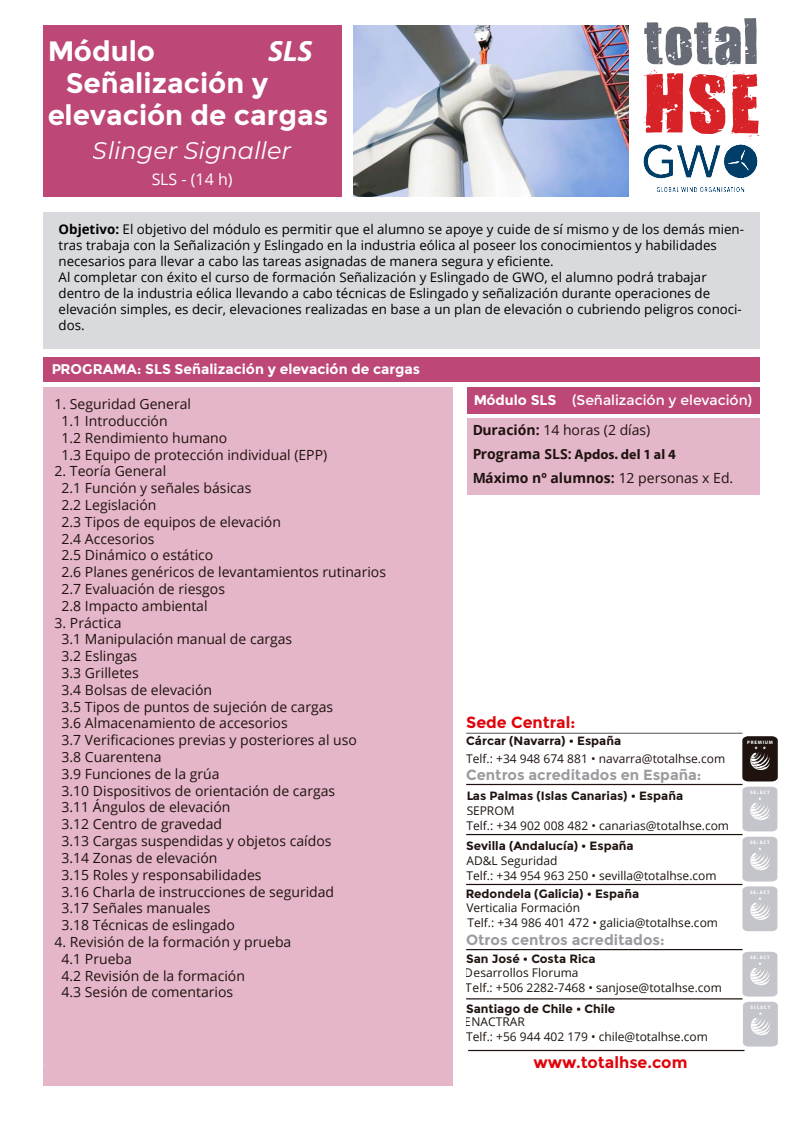
<style>
.page{position:relative;width:794px;height:1123px;background:#fff}
.page>*{position:absolute;margin:0;border:0;box-sizing:border-box;transform-origin:0 0}
.t1{font:italic 700 29.4px "Myriad Pro";color:#fff}
.t2{font:700 28px/32.2px "Montserrat";color:#fff}
.t3{font:italic 24px "Montserrat";color:#fff}
.t4{font:700 16px "Montserrat";color:#e0030a}
.t5{font:16px "Open Sans";color:#fff}
.t6{font:700 14.7px "Montserrat";color:#9c9a9f}
.t7{font:14px/16.8px "Open Sans";color:#1e130f}
.t8{font:700 14px "Montserrat";color:#fff}
.t9{font:14px "Montserrat";color:#fff}
.t10{font:700 14px "Open Sans";color:#1e130f}
.t11{font:700 14px "Myriad Pro";color:#1e130f}
.t12{font:13.3px/16px "Open Sans";color:#000}
.t13{font:12px/15px "Open Sans";color:#1e130f}
.t14{font:700 12px "Montserrat";color:#1e130f}
.t15{font:700 4.9px "Myriad Pro";letter-spacing:.14em;color:#fff}
.s1{font-weight:700}
.s2{font-family:"Open Sans"}
.s3{font-weight:400}
</style>
<div class="page">
<div style="left:467px;top:387px;width:292px;height:27px;background:#bd4777"></div>
<div style="left:467px;top:418px;width:292px;height:77px;background:#e4b6c9"></div>
<div style="left:43px;top:212px;width:716px;height:136px;background:#d8dade"></div>
<div style="left:43px;top:387px;width:409px;height:698px;background:#e5b6c9"></div>
<div style="left:43px;top:357px;width:716px;height:24px;background:#bd4777"></div>
<img style="left:643px;top:144px;width:115px;height:48px">
<img style="left:354px;top:26px;width:274px;height:171px">
<svg style="left:644px;top:18px;width:115px;height:121px"></svg>
<hr style="left:466px;top:949px;width:276px;height:1px;background:#1e130f">
<hr style="left:466px;top:834px;width:276px;height:1px;background:#1e130f">
<hr style="left:466px;top:732px;width:276px;height:2px;background:#737277">
<hr style="left:466px;top:883px;width:276px;height:2px;background:#1e130f">
<hr style="left:468px;top:1049px;width:276px;height:2px;background:#1e130f">
<hr style="left:466px;top:784px;width:276px;height:1px;background:#1e130f">
<svg style="left:742px;top:736px;width:35px;height:195px;background:#acabae"></svg>
<hr style="left:466px;top:998px;width:276px;height:1px;background:#1e130f">
<svg style="left:742px;top:951px;width:36px;height:95px;background:#cecfd4"></svg>
<div style="left:43px;top:25px;width:299px;height:172px;background:#bd4777"></div>
<h2 class="t2" style="left:47px;top:35px;width:109px">Módulo</h2>
<h1 class="t1" style="left:268px;top:35px;width:46px">SLS</h1>
<h2 class="t2" style="left:47px;top:67px;width:282px;text-indent:18px">Señalización y elevación de cargas</h2>
<h3 class="t3" style="left:93px;top:134px;width:200px">Slinger Signaller</h3>
<p class="t5" style="left:151px;top:168px;width:83px">SLS - (14 h)</p>
<p class="t12" style="left:59px;top:221px;width:687px"><span class="s1">Objetivo:</span> El objetivo del módulo es permitir que el alumno se apoye y cuide de sí mismo y de los demás mien&shy;tras trabaja con la Señalización y Eslingado en la industria eólica al poseer los conocimientos y habilidades necesarios para llevar a cabo las tareas asignadas de manera segura y eficiente.<br>Al completar con éxito el curso de formación Señalización y Eslingado de GWO, el alumno podrá trabajar dentro de la industria eólica llevando a cabo técnicas de Eslingado y señalización durante operaciones de elevación simples, es decir, elevaciones realizadas en base a un plan de elevación o cubriendo peligros conoci&shy;dos.</p>
<p class="t8" style="left:51px;top:361px;width:371px">PROGRAMA: SLS Señalización y elevación de cargas</p>
<p class="t7" style="left:62px;top:395px;width:267px;text-indent:-7px">1. Seguridad General<br>1.1 Introducción<br>1.2 Rendimiento humano<br>1.3 Equipo de protección individual (EPP)</p>
<p class="t7" style="left:62px;top:462px;width:326px;text-indent:-7px">2. Teoría General<br>2.1 Función y señales básicas<br>2.2 Legislación<br>2.3 Tipos de equipos de elevación<br>2.4 Accesorios<br>2.5 Dinámico o estático<br>2.6 Planes genéricos de levantamientos rutinarios<br>2.7 Evaluación de riesgos<br>2.8 Impacto ambiental</p>
<p class="t7" style="left:62px;top:613px;width:297px;text-indent:-7px">3. Práctica<br>3.1 Manipulación manual de cargas<br>3.2 Eslingas<br>3.3 Grilletes<br>3.4 Bolsas de elevación<br>3.5 Tipos de puntos de sujeción de cargas<br>3.6 Almacenamiento de accesorios<br>3.7 Verificaciones previas y posteriores al uso<br>3.8 Cuarentena<br>3.9 Funciones de la grúa<br>3.10 Dispositivos de orientación de cargas<br>3.11 Ángulos de elevación<br>3.12 Centro de gravedad<br>3.13 Cargas suspendidas y objetos caídos<br>3.14 Zonas de elevación<br>3.15 Roles y responsabilidades<br>3.16 Charla de instrucciones de seguridad<br>3.17 Señales manuales<br>3.18 Técnicas de eslingado</p>
<p class="t7" style="left:62px;top:933px;width:231px;text-indent:-7px">4. Revisión de la formación y prueba<br>4.1 Prueba<br>4.2 Revisión de la formación<br>4.3 Sesión de comentarios</p>
<p class="t9" style="left:473px;top:392px;width:281px"><span class="s1">Módulo SLS</span> (Señalización y elevación)</p>
<p class="t7" style="left:472px;top:421px;width:180px"><span class="s1">Duración:</span> 14 horas (2 días)</p>
<p class="t11" style="left:472px;top:445px;width:205px"><span class="s2">Programa SLS:</span> Apdos. del 1 al 4</p>
<p class="t10" style="left:472px;top:468px;width:263px">Máximo nº alumnos: <span class="s3">12 personas x Ed.</span></p>
<p class="t4" style="left:466px;top:712px;width:111px">Sede Central:</p>
<p class="t14" style="left:466px;top:734px;width:156px">Cárcar (Navarra) • España</p>
<p class="t13" style="left:466px;top:750px;width:260px">Telf.: +34 948 674 881 • navarra@totalhse.com</p>
<p class="t6" style="left:466px;top:766px;width:237px">Centros acreditados en España:</p>
<p class="t14" style="left:466px;top:789px;width:218px">Las Palmas (Islas Canarias) • España</p>
<p class="t13" style="left:466px;top:802px;width:264px">SEPROM<br>Telf.: +34 902 008 482 • canarias@totalhse.com</p>
<p class="t14" style="left:466px;top:839px;width:169px">Sevilla (Andalucía) • España</p>
<p class="t13" style="left:466px;top:852px;width:252px">AD&amp;L Seguridad<br>Telf.: +34 954 963 250 • sevilla@totalhse.com</p>
<p class="t14" style="left:465px;top:887px;width:175px">Redondela (Galicia) • España</p>
<p class="t13" style="left:466px;top:900px;width:253px">Verticalia Formación<br>Telf.: +34 986 401 472 • galicia@totalhse.com</p>
<p class="t6" style="left:466px;top:931px;width:200px">Otros centros acreditados:</p>
<p class="t14" style="left:466px;top:952px;width:131px">San José • Costa Rica</p>
<p class="t13" style="left:465px;top:964px;width:259px">Desarrollos Floruma<br>Telf.: +506 2282-7468 • sanjose@totalhse.com</p>
<p class="t14" style="left:466px;top:1001px;width:151px">Santiago de Chile • Chile</p>
<p class="t13" style="left:465px;top:1013px;width:245px">ENACTRAR<br>Telf.: +56 944 402 179 • chile@totalhse.com</p>
<p class="t4" style="left:533px;top:1053px;width:155px">www.totalhse.com</p>
<p class="t15" style="left:747px;top:739px;width:27px">PREMIUM</p>
<p class="t15" style="left:750px;top:789px;width:21px">SELECT</p>
<p class="t15" style="left:750px;top:839px;width:21px">SELECT</p>
<p class="t15" style="left:750px;top:889px;width:21px">SELECT</p>
<p class="t15" style="left:750px;top:954px;width:21px">SELECT</p>
<p class="t15" style="left:750px;top:1004px;width:21px">SELECT</p>
</div>
